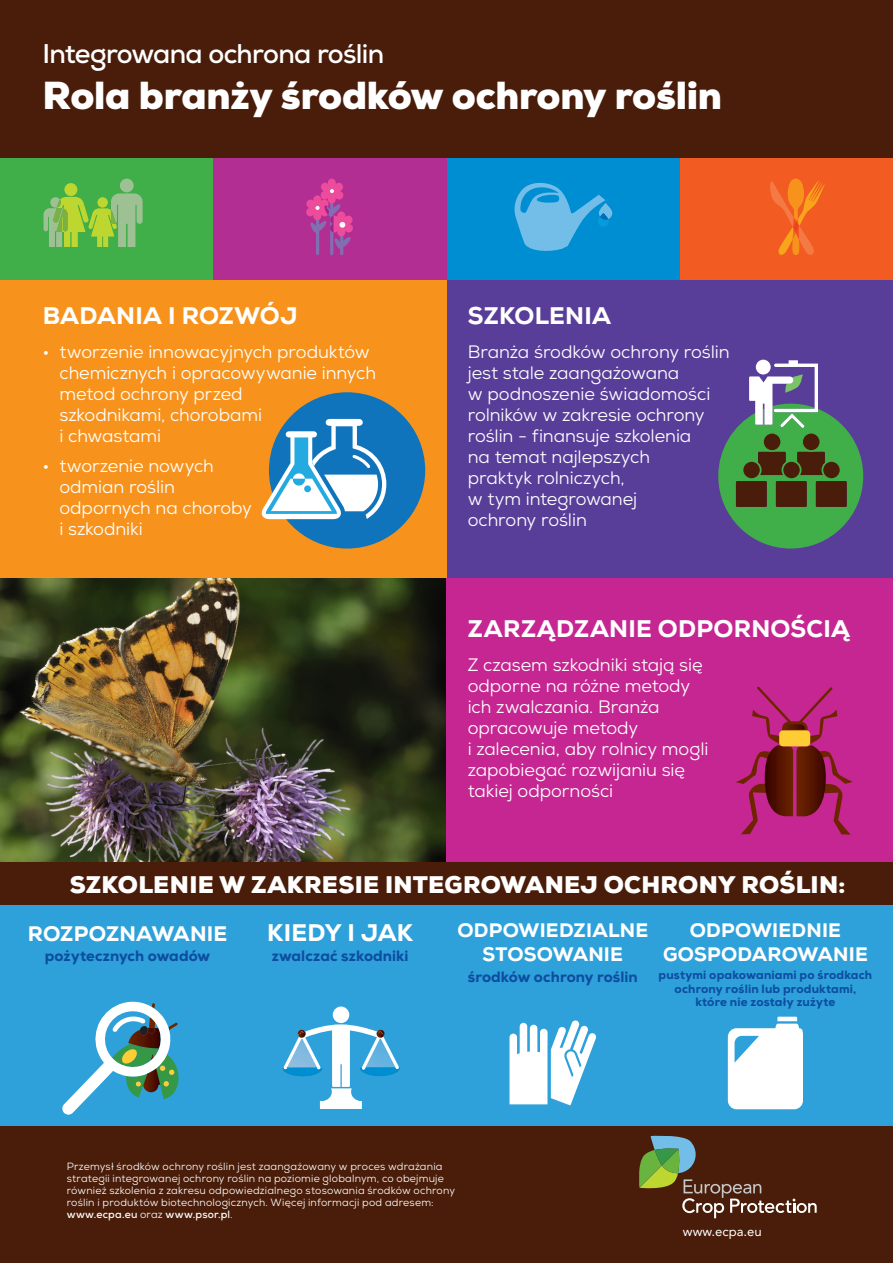
<style>
.page{position:relative;width:893px;height:1263px;background:#fff}
.page>*{position:absolute;margin:0;border:0;box-sizing:border-box;transform-origin:0 0}
.TITLE_01{font:900 39px "Nexa";letter-spacing:-.01em;color:#fff}
.TITLE_01-2{font:700 27px "Nexa";letter-spacing:-.025em;color:#fff}
.TITLE_01-3{font:800 24px "Nexa";letter-spacing:.01em;color:#fff}
.TITLE_01-4{font:900 24px "Nexa";letter-spacing:.01em;color:#fff}
.TITLE_01-5{font:800 21px "Nexa";letter-spacing:.005em;color:#fff}
.TITLE_01-6{font:800 19.5px/24px "Nexa";letter-spacing:.01em;color:#fff;text-align:center}
.TITLE_01-7{font:18px/21px "Nexa";letter-spacing:-.005em;color:#fff}
.TITLE_01-8{font:800 15px "Nexa";letter-spacing:.005em;color:#0d4da1}
.t1{font:13.05px "Avenir LT Std";color:#fff}
.TITLE_01-9{font:800 12px/13.5px "Nexa";letter-spacing:.015em;color:#0d4da1;text-align:center}
.TITLE_01-10{font:10.5px/12px "Nexa";letter-spacing:.015em;color:#fff}
.s1{font-weight:700}
</style>
<div class="page">
<div style="left:0;top:900px;width:893px;height:246px;background:#2ea1da"></div>
<div style="left:0;top:1127px;width:893px;height:136px;background:#491d09"></div>
<svg style="left:639px;top:1136px;width:178px;height:82px"></svg>
<svg style="left:62px;top:1001px;width:117px;height:114px"></svg>
<div style="left:333px;top:1006px;width:16px;height:17px;background:#fff;border-radius:50%"></div>
<svg style="left:282px;top:1024px;width:118px;height:85px"></svg>
<svg style="left:728px;top:1017px;width:75px;height:92px"></svg>
<div style="left:0;top:153px;width:213px;height:132px;background:#40ae49"></div>
<div style="left:446px;top:153px;width:234px;height:132px;background:#008ed2"></div>
<div style="left:213px;top:153px;width:233px;height:132px;background:#b32e92"></div>
<div style="left:680px;top:153px;width:213px;height:132px;background:#f25b21"></div>
<div style="left:120px;top:179px;width:14px;height:13px;background:#9ec194;border-radius:50%"></div>
<div style="left:64px;top:183px;width:13px;height:13px;background:#bed630;border-radius:50%"></div>
<svg style="left:44px;top:193px;width:99px;height:54px"></svg>
<svg style="left:306px;top:179px;width:47px;height:76px"></svg>
<svg style="left:514px;top:182px;width:98px;height:69px"></svg>
<svg style="left:770px;top:179px;width:55px;height:76px"></svg>
<svg style="left:509px;top:1020px;width:87px;height:85px"></svg>
<div style="left:0;top:0;width:893px;height:157px;background:#491d09"></div>
<img style="left:0;top:577px;width:446px;height:286px">
<div style="left:446px;top:572px;width:447px;height:302px;background:#c52691"></div>
<svg style="left:736px;top:687px;width:117px;height:148px"></svg>
<div style="left:779px;top:730px;width:31px;height:16px;background:#fecd33;border-radius:4px"></div>
<div style="left:446px;top:280px;width:447px;height:297px;background:#593e99"></div>
<div style="left:0;top:280px;width:446px;height:297px;background:#f7931d"></div>
<div style="left:269px;top:392px;width:156px;height:157px;background:#1074bc;border-radius:50%"></div>
<svg style="left:262px;top:419px;width:124px;height:100px"></svg>
<svg style="left:718px;top:360px;width:145px;height:189px"></svg>
<div style="left:776px;top:481px;width:31px;height:26px;background:#491d09"></div>
<div style="left:816px;top:481px;width:31px;height:26px;background:#491d09"></div>
<div style="left:736px;top:481px;width:31px;height:26px;background:#491d09"></div>
<div style="left:763px;top:433px;width:18px;height:18px;background:#491d09;border-radius:50%"></div>
<div style="left:762px;top:432px;width:20px;height:20px;border:2px solid #40ae49;border-radius:50%"></div>
<div style="left:802px;top:433px;width:18px;height:18px;background:#491d09;border-radius:50%"></div>
<div style="left:801px;top:432px;width:20px;height:20px;border:2px solid #40ae49;border-radius:50%"></div>
<div style="left:782px;top:461px;width:19px;height:18px;background:#491d09;border-radius:50%"></div>
<div style="left:781px;top:460px;width:20px;height:20px;border:2px solid #40ae49;border-radius:50%"></div>
<div style="left:822px;top:461px;width:19px;height:18px;background:#491d09;border-radius:50%"></div>
<div style="left:821px;top:460px;width:20px;height:20px;border:2px solid #40ae49;border-radius:50%"></div>
<div style="left:742px;top:461px;width:19px;height:18px;background:#491d09;border-radius:50%"></div>
<div style="left:742px;top:460px;width:20px;height:20px;border:2px solid #40ae49;border-radius:50%"></div>
<div style="left:0;top:863px;width:893px;height:42px;background:#491d09"></div>
<p class="TITLE_01-2" style="left:43px;top:36px;width:343px">Integrowana ochrona roślin</p>
<p class="TITLE_01" style="left:43px;top:71px;width:681px">Rola branży środków ochrony roślin</p>
<p class="TITLE_01-3" style="left:43px;top:301px;width:256px">BADANIA I ROZWÓJ</p>
<p class="TITLE_01-7" style="left:60px;top:341px;width:318px;text-indent:-17px">• tworzenie innowacyjnych produktów chemicznych i opracowywanie innych metod ochrony przed<br>szkodnikami, chorobami<br>i chwastami</p>
<p class="TITLE_01-7" style="left:60px;top:455px;width:194px;text-indent:-17px">• tworzenie nowych odmian roślin odpornych na choroby i szkodniki</p>
<p class="TITLE_01-3" style="left:468px;top:301px;width:145px">SZKOLENIA</p>
<p class="TITLE_01-7" style="left:468px;top:341px;width:263px">Branża środków ochrony roślin jest stale zaangażowana<br>w podnoszenie świadomości rolników w zakresie ochrony roślin - finansuje szkolenia<br>na temat najlepszych<br>praktyk rolniczych,<br>w tym integrowanej<br>ochrony roślin</p>
<p class="TITLE_01-3" style="left:468px;top:613px;width:384px">ZARZĄDZANIE ODPORNOŚCIĄ</p>
<p class="TITLE_01-7" style="left:468px;top:654px;width:242px">Z czasem szkodniki stają się odporne na różne metody ich zwalczania. Branża opracowuje metody<br>i zalecenia, aby rolnicy mogli zapobiegać rozwijaniu się takiej odporności</p>
<p class="TITLE_01-4" style="left:70px;top:869px;width:777px">SZKOLENIE W ZAKRESIE INTEGROWANEJ OCHRONY ROŚLIN:</p>
<p class="TITLE_01-5" style="left:28px;top:920px;width:201px">ROZPOZNAWANIE</p>
<p class="TITLE_01-8" style="left:45px;top:947px;width:167px">pożytecznych owadów</p>
<p class="TITLE_01-3" style="left:267px;top:917px;width:147px">KIEDY I JAK</p>
<p class="TITLE_01-8" style="left:272px;top:947px;width:138px">zwalczać szkodniki</p>
<p class="TITLE_01-6" style="left:457px;top:918px;width:192px">ODPOWIEDZIALNE<br>STOSOWANIE</p>
<p class="TITLE_01-8" style="left:468px;top:967px;width:172px">środków ochrony roślin</p>
<p class="TITLE_01-6" style="left:663px;top:918px;width:206px">ODPOWIEDNIE<br>GOSPODAROWANIE</p>
<p class="TITLE_01-9" style="left:658px;top:968px;width:215px">pustymi opakowaniami po środkach ochrony roślin lub produktami, które nie zostały zużyte</p>
<p class="TITLE_01-10" style="left:67px;top:1161px;width:390px">Przemysł środków ochrony roślin jest zaangażowany w proces wdrażania strategii integrowanej ochrony roślin na poziomie globalnym, co obejmuje również szkolenia z zakresu odpowiedzialnego stosowania środków ochrony roślin i produktów biotechnologicznych. Więcej informacji pod adresem: <span class="s1">www.ecpa.eu</span> oraz <span class="s1">www.psor.pl</span>.</p>
<p class="t1" style="left:683px;top:1223px;width:80px">www.ecpa.eu</p>
</div>
